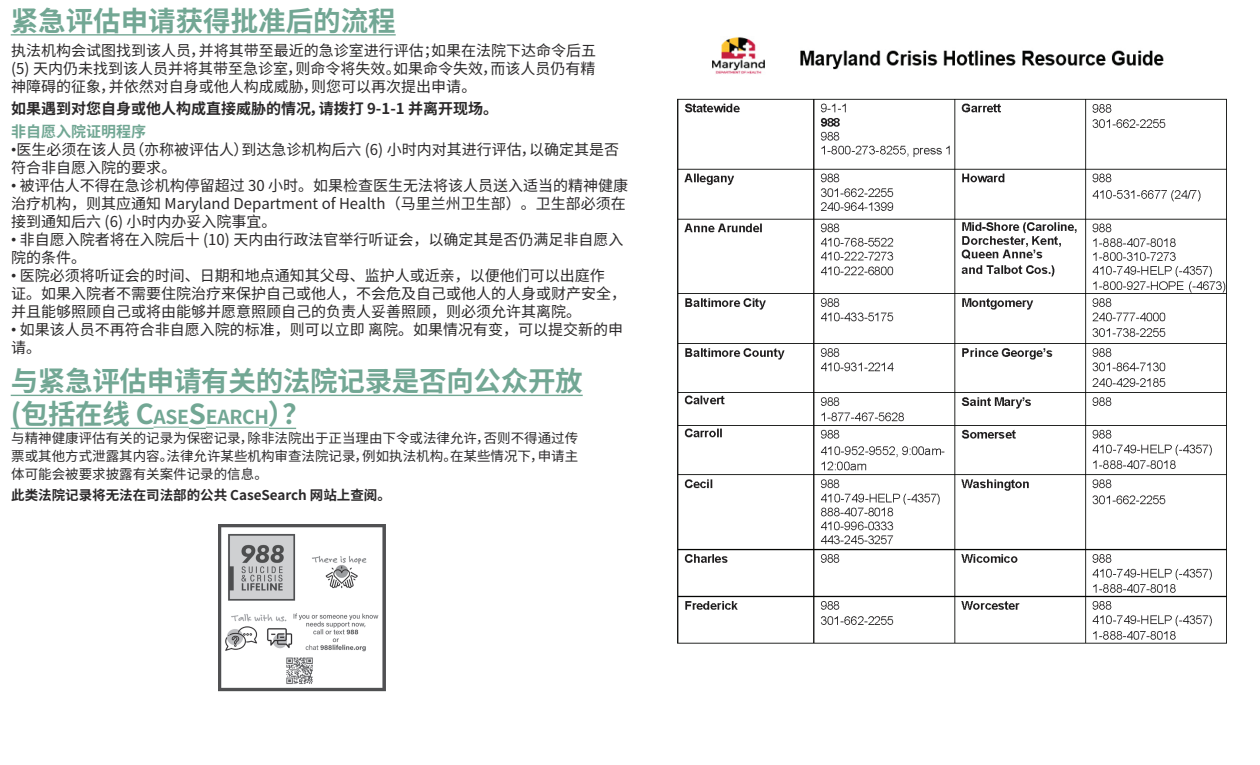
<style>
.page{position:relative;width:1260px;height:765px;background:#fff}
.page>*{position:absolute;margin:0;border:0;box-sizing:border-box;transform-origin:0 0}
.t1{font:700 27.5px/33px "Source Han Sans CN";letter-spacing:-.01em;color:#72a794}
.t2{font:15px/18px "Source Han Sans CN";color:#2b292a}
.t3{font:700 15px "Source Han Sans CN";color:#2b292a}
.t4{font:700 15px "Source Han Sans CN";color:#72a794}
.t5{font:13.5px/18px "Source Han Sans CN";color:#2b292a;text-align:justify}
.t6{font:700 13.5px "Source Han Sans CN";color:#2b292a}
.s1{font-family:"Arial"}
.s2{font-size:19.25px}
</style>
<div class="page">
<hr style="left:11px;top:34px;width:385px;height:2px;background:#72a794">
<img style="left:219px;top:525px;width:166px;height:167px">
<hr style="left:11px;top:395px;width:572px;height:1px;background:#72a794">
<hr style="left:11px;top:428px;width:143px;height:1px;background:#72a794">
<hr style="left:154px;top:427px;width:35px;height:1px;background:#72a794">
<svg style="left:189px;top:428px;width:17px;height:1px"></svg>
<hr style="left:206px;top:427px;width:63px;height:1px;background:#72a794">
<svg style="left:269px;top:428px;width:27px;height:1px"></svg>
<img style="left:712px;top:37px;width:452px;height:37px">
<img style="left:677px;top:98px;width:550px;height:546px">
<p class="t1" style="left:11px;top:5px;width:386px">紧急评估申请获得批准后的流程</p>
<p class="t2" style="left:11px;top:42px;width:586px;text-align:justify">执法机构会试图找到该人员，并将其带至最近的急诊室进行评估；如果在法院下达命令后五(5) 天内仍未找到该人员并将其带至急诊室，则命令将失效。如果命令失效，而该人员仍有精神障碍的征象，并依然对自身或他人构成威胁，则您可以再次提出申请。</p>
<p class="t3" style="left:11px;top:100px;width:489px">如果遇到对您自身或他人构成直接威胁的情况，请拨打 9-1-1 并离开现场。</p>
<p class="t4" style="left:11px;top:123px;width:136px">非自愿入院证明程序</p>
<p class="t2" style="left:11px;top:140px;width:609px"><span class="s1">•</span>医生必须在该人员（亦称被评估人）到达急诊机构后六 (6) 小时内对其进行评估，以确定其是否符合非自愿入院的要求。</p>
<p class="t2" style="left:11px;top:176px;width:618px"><span class="s1">•</span> 被评估人不得在急诊机构停留超过 30 小时。如果检查医生无法将该人员送入适当的精神健康治疗机构，则其应通知 Maryland Department of Health（马里兰州卫生部）。卫生部必须在接到通知后六 (6) 小时内办妥入院事宜。</p>
<p class="t2" style="left:11px;top:230px;width:614px"><span class="s1">•</span> 非自愿入院者将在入院后十 (10) 天内由行政法官举行听证会，以确定其是否仍满足非自愿入院的条件。</p>
<p class="t2" style="left:11px;top:266px;width:616px"><span class="s1">•</span> 医院必须将听证会的时间、日期和地点通知其父母、监护人或近亲，以便他们可以出庭作<br>证。如果入院者不需要住院治疗来保护自己或他人，不会危及自己或他人的人身或财产安全，并且能够照顾自己或将由能够并愿意照顾自己的负责人妥善照顾，则必须允许其离院。</p>
<p class="t2" style="left:11px;top:320px;width:613px"><span class="s1">•</span> 如果该人员不再符合非自愿入院的标准，则可以立即 离院。如果情况有变，可以提交新的申请。</p>
<p class="t1" style="left:11px;top:365px;width:573px">与紧急评估申请有关的法院记录是否向公众开放(包括在线 C<span class="s2">ASE</span>S<span class="s2">EARCH</span>）？</p>
<p class="t5" style="left:11px;top:430px;width:569px">与精神健康评估有关的记录为保密记录，除非法院出于正当理由下令或法律允许，否则不得通过传票或其他方式泄露其内容。法律允许某些机构审查法院记录，例如执法机构。在某些情况下，申请主体可能会被要求披露有关案件记录的信息。</p>
<p class="t6" style="left:11px;top:487px;width:381px">此类法院记录将无法在司法部的公共 CaseSearch 网站上查阅。</p>
</div>
